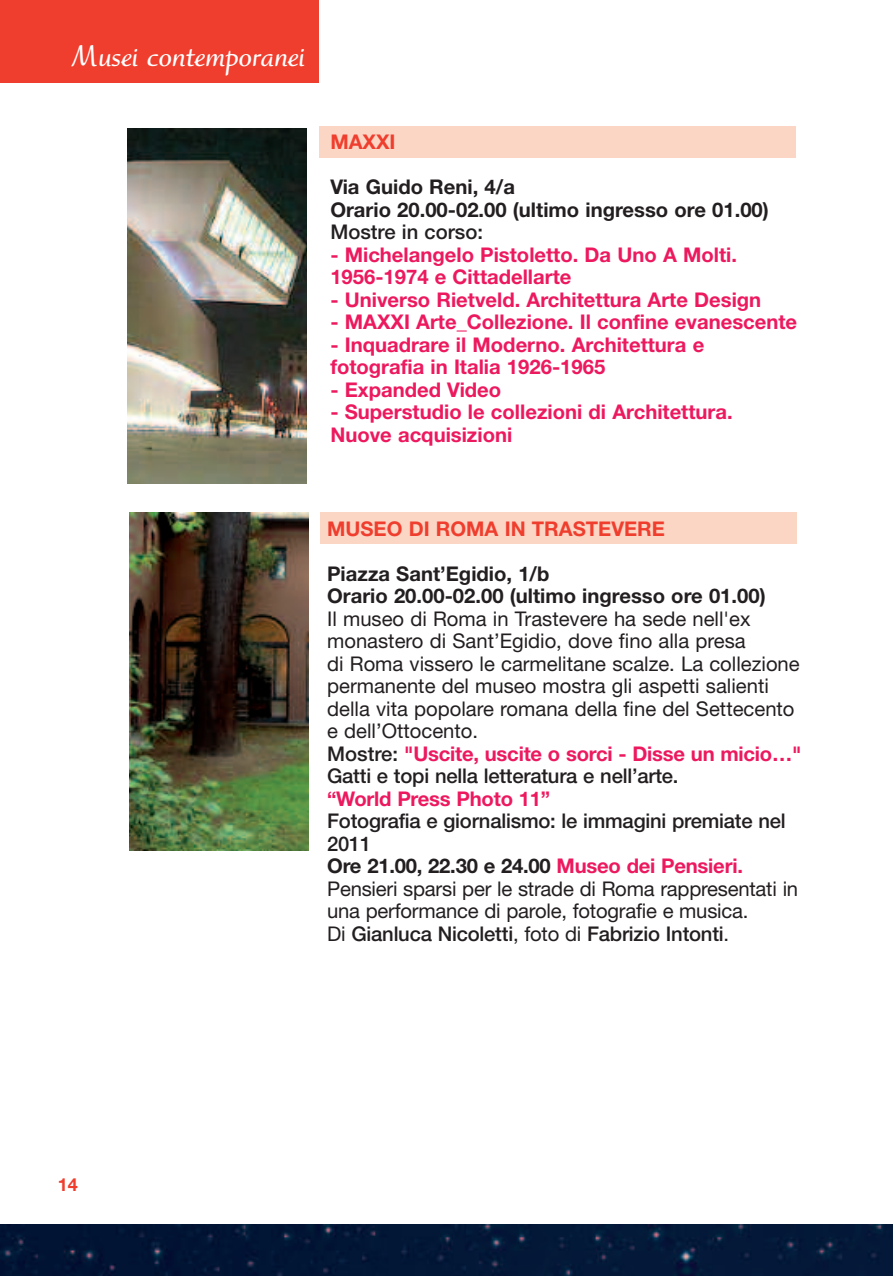
<style>
.page{position:relative;width:893px;height:1276px;background:#fff}
.page>*{position:absolute;margin:0;border:0;box-sizing:border-box;transform-origin:0 0}
.t1{font:700 31.5px "Ruzicka Freehand LH";color:#fff}
.t2{font:20.25px/22.5px "Helvetica Neue";color:#231f20}
.t3{font:700 20.25px/22.5px "Helvetica Neue";color:#ed195f}
.t4{font:700 20.25px/22.5px "Helvetica Neue";color:#231f20}
.t5{font:700 20.25px "Helvetica Neue";color:#ef3e2e}
.t6{font:500 20.25px "Helvetica Neue";color:#231f20}
.t7{font:700 18px "Helvetica Neue";color:#ef3e2e}
.s1{font-weight:500}
.s2{font-weight:700;color:#ed195f}
.s3{font-weight:700}
</style>
<div class="page">
<div style="left:319px;top:126px;width:477px;height:32px;background:#fcd6c5"></div>
<div style="left:0;top:1225px;width:893px;height:51px;background:#031737"></div>
<img style="left:128px;top:129px;width:178px;height:355px">
<div style="left:0;top:0;width:319px;height:83px;background:#ef3e2e"></div>
<div style="left:321px;top:512px;width:476px;height:32px;background:#fcd6c5"></div>
<img style="left:129px;top:512px;width:179px;height:338px">
<h1 class="t1" style="left:72px;top:44px;width:235px">Musei contemporanei</h1>
<p class="t5" style="left:330px;top:135px;width:67px">MAXXI</p>
<p class="t4" style="left:330px;top:178px;width:440px">Via Guido Reni, 4/a<br>Orario 20.00-02.00 (ultimo ingresso ore 01.00)</p>
<p class="t6" style="left:330px;top:225px;width:154px">Mostre in corso:</p>
<p class="t3" style="left:330px;top:245px;width:408px">- Michelangelo Pistoletto. Da Uno A Molti.<br>1956-1974 e Cittadellarte</p>
<p class="t3" style="left:330px;top:290px;width:432px">- Universo Rietveld. Architettura Arte Design</p>
<p class="t3" style="left:330px;top:313px;width:468px">- MAXXI Arte_Collezione. Il confine evanescente</p>
<p class="t3" style="left:330px;top:335px;width:375px">- Inquadrare il Moderno. Architettura e fotografia in Italia 1926-1965</p>
<p class="t3" style="left:330px;top:380px;width:172px">- Expanded Video</p>
<p class="t3" style="left:330px;top:403px;width:404px">- Superstudio le collezioni di Architettura.<br>Nuove acquisizioni</p>
<p class="t5" style="left:327px;top:521px;width:339px">MUSEO DI ROMA IN TRASTEVERE</p>
<p class="t4" style="left:327px;top:564px;width:440px">Piazza Sant’Egidio, 1/b<br>Orario 20.00-02.00 (ultimo ingresso ore 01.00)</p>
<p class="t2" style="left:327px;top:609px;width:476px">Il museo di Roma in Trastevere ha sede nell'ex monastero di Sant’Egidio, dove fino alla presa<br>di Roma vissero le carmelitane scalze. La collezione permanente del museo mostra gli aspetti salienti della vita popolare romana della fine del Settecento e dell’Ottocento.<br><span class="s1">Mostre:</span> <span class="s2">"Uscite, uscite o sorci - Disse un micio…" </span><span class="s1">Gatti e topi nella letteratura e nell’arte.</span></p>
<p class="t3" style="left:327px;top:789px;width:225px">“World Press Photo 11”</p>
<p class="t2" style="left:327px;top:812px;width:473px"><span class="s1">Fotografia e giornalismo: le immagini premiate nel 2011<br></span><span class="s3">Ore 21.00, 22.30 e 24.00</span> <span class="s2">Museo dei Pensieri.<br></span>Pensieri sparsi per le strade di Roma rappresentati in una performance di parole, fotografie e musica.<br>Di <span class="s1">Gianluca Nicoletti</span>, foto di <span class="s1">Fabrizio Intonti</span>.</p>
<p class="t7" style="left:58px;top:1178px;width:22px">14</p>
</div>
